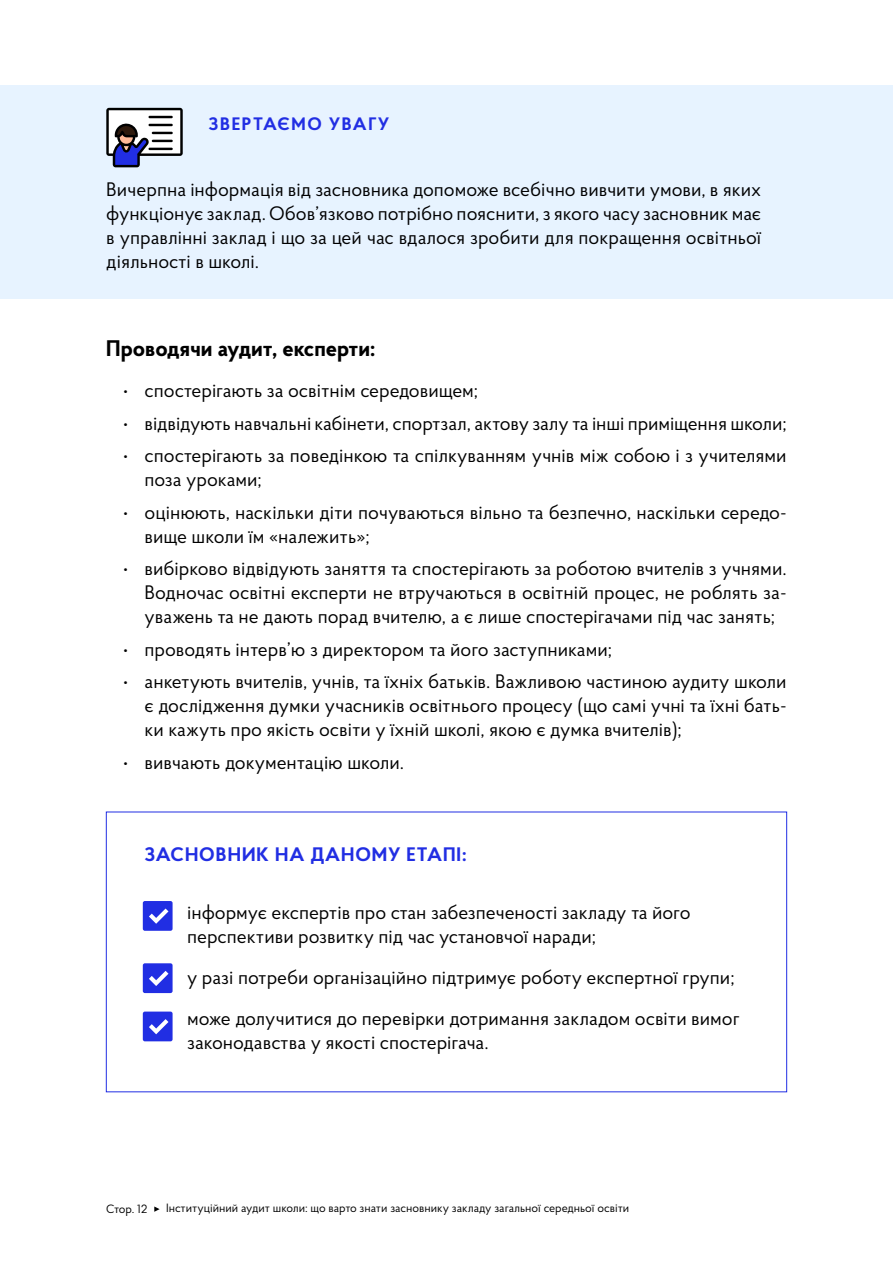
<style>
.page{position:relative;width:893px;height:1263px;background:#fff}
.page>*{position:absolute;margin:0;border:0;box-sizing:border-box;transform-origin:0 0}
.t1{font:700 22.5px "Proba Pro";color:#000}
.t2{font:19.5px/24px "Proba Pro";color:#000}
.t3{font:700 19.5px "Proba Pro";letter-spacing:.05em;color:#212ee3}
.t4{font:700 18px "Proba Pro";letter-spacing:.09em;color:#212ee3}
.t5{font:12px "Proba Pro";color:#000101}
</style>
<div class="page">
<svg style="left:154px;top:1206px;width:6px;height:6px"></svg>
<div style="left:0;top:85px;width:893px;height:75px;background:#e7f3ff"></div>
<div style="left:0;top:156px;width:893px;height:143px;background:#e7f3ff"></div>
<svg style="left:106px;top:108px;width:77px;height:59px;background:#a5a6b8"></svg>
<hr style="left:152px;top:140px;width:21px;height:2px;background:#000">
<hr style="left:152px;top:132px;width:21px;height:2px;background:#000">
<hr style="left:148px;top:148px;width:25px;height:2px;background:#000">
<hr style="left:148px;top:116px;width:25px;height:2px;background:#000">
<hr style="left:148px;top:124px;width:25px;height:2px;background:#000">
<svg style="left:143px;top:901px;width:30px;height:30px"></svg>
<svg style="left:143px;top:963px;width:30px;height:30px"></svg>
<svg style="left:143px;top:1011px;width:30px;height:30px"></svg>
<p class="t4" style="left:208px;top:111px;width:182px">ЗВЕРТАЄМО УВАГУ</p>
<p class="t2" style="left:106px;top:177px;width:656px;text-align:justify">Вичерпна інформація від засновника допоможе всебічно вивчити умови, в яких функціонує заклад. Обов’язково потрібно пояснити, з якого часу засновник має в управлінні заклад і що за цей час вдалося зробити для покращення освітньої діяльності в школі.</p>
<p class="t1" style="left:106px;top:333px;width:271px">Проводячи аудит, експерти:</p>
<p class="t2" style="left:123px;top:378px;width:356px">• спостерігають за освітнім середовищем;</p>
<p class="t2" style="left:123px;top:410px;width:665px">• відвідують навчальні кабінети, спортзал, актову залу та інші приміщення школи;</p>
<p class="t2" style="left:145px;top:443px;width:644px;text-indent:-21px">• спостерігають за поведінкою та спілкуванням учнів між собою і з учителями поза уроками;</p>
<p class="t2" style="left:145px;top:499px;width:644px;text-indent:-21px">• оцінюють, наскільки діти почуваються вільно та безпечно, наскільки середо&shy;вище школи їм «належить»;</p>
<p class="t2" style="left:145px;top:556px;width:644px;text-align:justify;text-indent:-21px">• вибірково відвідують заняття та спостерігають за роботою вчителів з учнями.<br>Водночас освітні експерти не втручаються в освітній процес, не роблять за&shy;уважень та не дають порад вчителю, а є лише спостерігачами під час занять;</p>
<p class="t2" style="left:123px;top:636px;width:490px">• проводять інтерв’ю з директором та його заступниками;</p>
<p class="t2" style="left:145px;top:669px;width:644px;text-align:justify;text-indent:-21px">• анкетують вчителів, учнів, та їхніх батьків. Важливою частиною аудиту школи є дослідження думки учасників освітнього процесу (що самі учні та їхні бать&shy;ки кажуть про якість освіти у їхній школі, якою є думка вчителів);</p>
<p class="t2" style="left:123px;top:749px;width:282px">• вивчають документацію школи.</p>
<p class="t3" style="left:145px;top:840px;width:323px">ЗАСНОВНИК НА ДАНОМУ ЕТАПІ:</p>
<p class="t2" style="left:187px;top:899px;width:505px">інформує експертів про стан забезпеченості закладу та його перспективи розвитку під час установчої наради;</p>
<p class="t2" style="left:187px;top:956px;width:554px;line-height:41px">у разі потреби організаційно підтримує роботу експертної групи; може долучитися до перевірки дотримання закладом освіти вимог</p>
<p class="t2" style="left:187px;top:1029px;width:303px">законодавства у якості спостерігача.</p>
<p class="t5" style="left:106px;top:1201px;width:42px">Стор. 12</p>
<p class="t5" style="left:166px;top:1200px;width:465px">Інституційний аудит школи: що варто знати засновнику закладу загальної середньої освіти</p>
</div>
